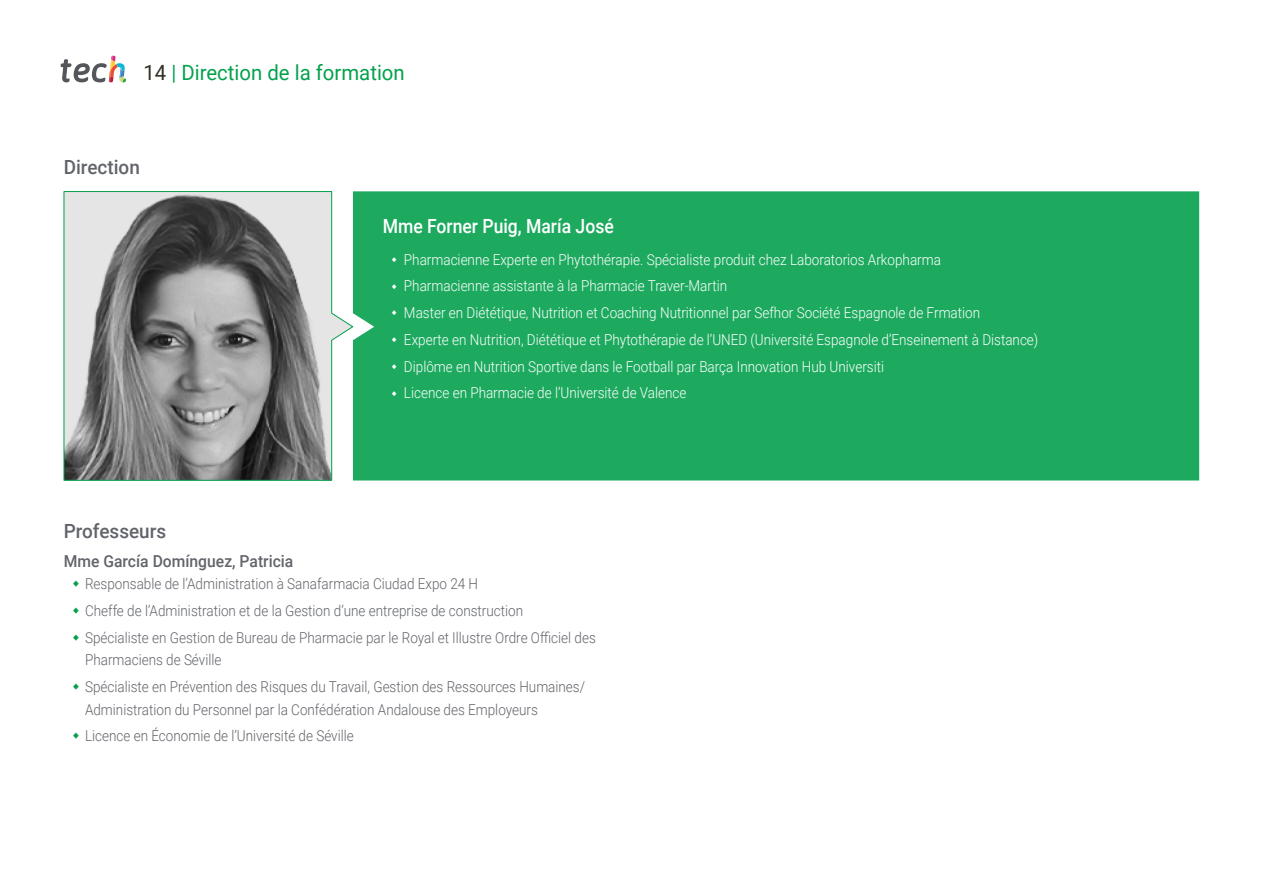
<style>
.page{position:relative;width:1263px;height:893px;background:#fff}
.page>*{position:absolute;margin:0;border:0;box-sizing:border-box;transform-origin:0 0}
.t1{font:21px "Roboto";color:#04a14d}
.t2{font:500 19.5px "Roboto";color:#fff;scale:.9 1}
.t3{font:500 19.5px "Roboto";color:#61646a}
.t4{font:500 16.5px "Roboto";color:#61646a;scale:.95 1}
.t5{font:300 15px/26.7px "Roboto";color:#fff;scale:.9 1}
.t6{font:300 15px/26.7px "Roboto";color:#61646a;scale:.9 1}
.s1{color:#312e20}
</style>
<div class="page">
<svg style="left:61px;top:56px;width:65px;height:27px"></svg>
<div style="left:353px;top:191px;width:846px;height:289px;background:#1daa5f"></div>
<svg style="left:64px;top:191px;width:289px;height:290px"></svg>
<svg style="left:392px;top:257px;width:5px;height:5px"></svg>
<svg style="left:392px;top:284px;width:5px;height:5px"></svg>
<svg style="left:392px;top:310px;width:5px;height:5px"></svg>
<svg style="left:392px;top:337px;width:5px;height:5px"></svg>
<svg style="left:392px;top:364px;width:5px;height:5px"></svg>
<svg style="left:392px;top:391px;width:5px;height:5px"></svg>
<h1 class="t1" style="left:144px;top:57px;width:263px"><span class="s1">14</span> | Direction de la formation</h1>
<h2 class="t3" style="left:64px;top:154px;width:78px">Direction</h2>
<h2 class="t3" style="left:64px;top:517px;width:104px">Professeurs</h2>
<h2 class="t2" style="left:383px;top:212px;width:258px">Mme Forner Puig, María José</h2>
<p class="t5" style="left:404px;top:245px;width:706px">Pharmacienne Experte en Phytothérapie. Spécialiste produit chez Laboratorios Arkopharma<br>Pharmacienne assistante à la Pharmacie Traver-Martin<br>Master en Diététique, Nutrition et Coaching Nutritionnel par Sefhor Société Espagnole de Frmation<br>Experte en Nutrition, Diététique et Phytothérapie de l’UNED (Université Espagnole d’Enseinement à Distance)<br>Diplôme en Nutrition Sportive dans le Football par Barça Innovation Hub Universiti<br>Licence en Pharmacie de l’Université de Valence</p>
<p class="t4" style="left:64px;top:550px;width:243px">Mme García Domínguez, Patricia</p>
<p class="t6" style="left:85px;top:570px;width:569px">Responsable de l’Administration à Sanafarmacia Ciudad Expo 24 H<br>Cheffe de l’Administration et de la Gestion d’une entreprise de construction<br>Spécialiste en Gestion de Bureau de Pharmacie par le Royal et Illustre Ordre Officiel des</p>
<p class="t6" style="left:85px;top:646px;width:557px">Pharmaciens de Séville<br>Spécialiste en Prévention des Risques du Travail, Gestion des Ressources Humaines/</p>
<p class="t6" style="left:85px;top:695px;width:505px">Administration du Personnel par la Confédération Andalouse des Employeurs<br>Licence en Économie de l’Université de Séville</p>
</div>
